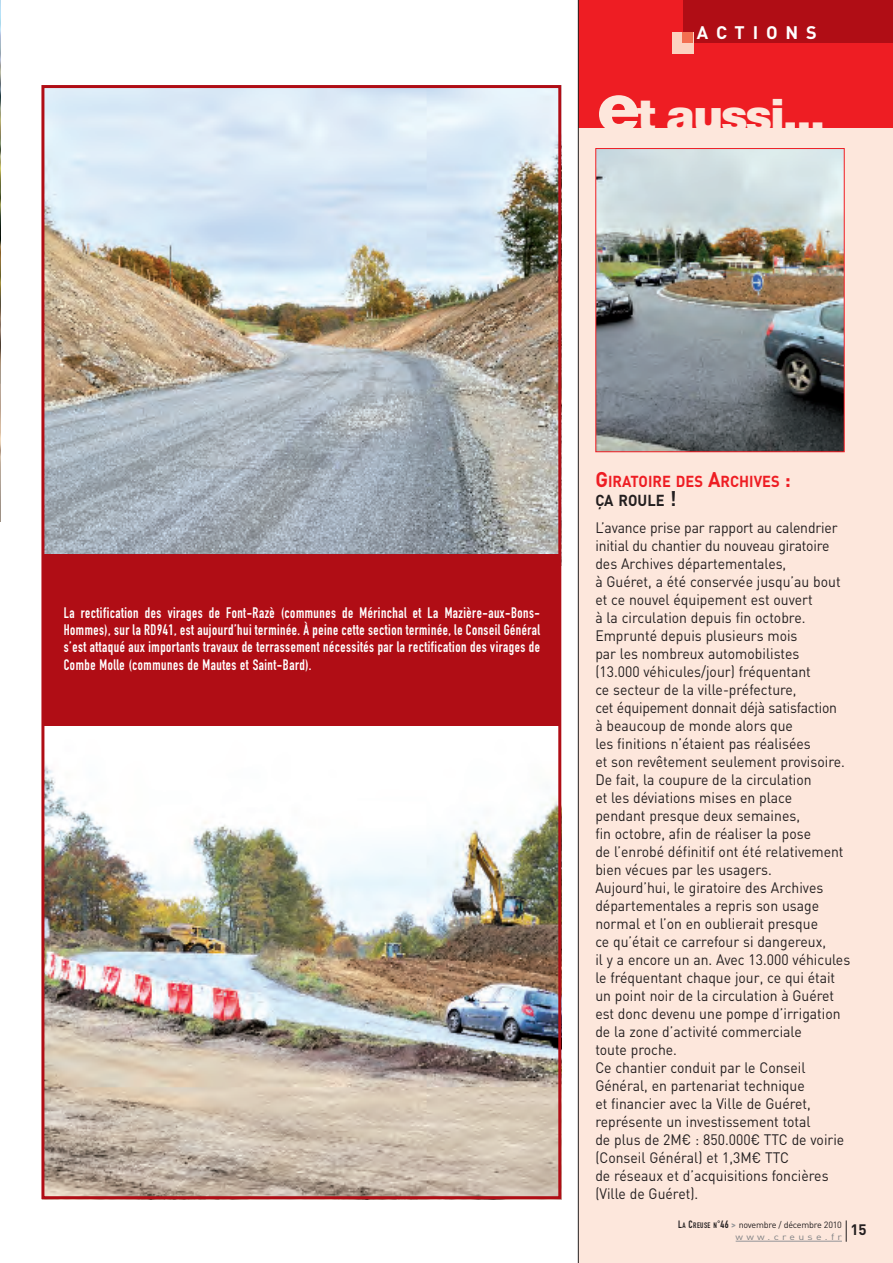
<style>
.page{position:relative;width:893px;height:1263px;background:#fff}
.page>*{position:absolute;margin:0;border:0;box-sizing:border-box;transform-origin:0 0}
.t1{font:900 49.65px "Nimbus Sans Novus T";letter-spacing:-.03em;color:#fde7dc}
.t2{font:700 18px "DIN";letter-spacing:.435em;color:#fff}
.t3{font:700 15.75px/18.9px "DIN";color:#ee1d23;scale:.93 1}
.t4{font:15px/18px "DIN";color:#231f20;scale:.93 1}
.t5{font:15px/17.2px "DIN Engschrift";letter-spacing:.035em;color:#fff;text-align:justify;scale:.93 1}
.t6{font:9px/12px "DIN";letter-spacing:-.025em;color:#231f20}
.s1{font-size:73.5px}
.s2{font-size:21px}
.s3{color:#231f20}
.s4{font-size:21px;color:#231f20}
.s5{font-family:"DIN Engschrift";font-size:10.5px}
.s6{font-family:"DIN Engschrift";font-size:7.8px}
.s7{font-weight:700;color:#939598}
.s8{color:#808285}
</style>
<div class="page">
<img style="left:45px;top:89px;width:512px;height:465px">
<div style="left:578px;top:128px;width:315px;height:1135px;background:#fde7dc"></div>
<div style="left:578px;top:0;width:315px;height:128px;background:#ee1d23"></div>
<div style="left:683px;top:0;width:210px;height:43px;background:#b00d15"></div>
<div style="left:672px;top:32px;width:21px;height:21px;background:#fcd2c0"></div>
<div style="left:683px;top:32px;width:10px;height:11px;background:#f36f51"></div>
<hr style="left:578px;top:0;width:1px;height:1263px;background:#231f20">
<img style="left:597px;top:150px;width:246px;height:300px">
<div style="left:595px;top:148px;width:250px;height:304px;border:1px solid #ee1d23"></div>
<hr style="left:736px;top:1241px;width:106px;height:1px;background:#939598">
<svg style="left:846px;top:1220px;width:1px;height:22px"></svg>
<img style="left:0;top:0;width:1px;height:521px">
<img style="left:45px;top:725px;width:512px;height:470px">
<div style="left:43px;top:554px;width:518px;height:171px;background:#b00d15"></div>
<div style="left:41px;top:85px;width:520px;height:1114px;border:3px solid #b00d15"></div>
<p class="t2" style="left:697px;top:22px;width:121px">ACTIONS</p>
<h1 class="t1" style="left:597px;top:85px;width:229px"><span class="s1">e</span>t aussi...</h1>
<p class="t5" style="left:64px;top:605px;width:514px">La rectification des virages de Font-Razè (communes de Mérinchal et La Mazière-aux-Bons-Hommes), sur la RD941, est aujourd’hui terminée. À peine cette section terminée, le Conseil Général s’est attaqué aux importants travaux de terrassement nécessités par la rectification des virages de Combe Molle (communes de Mautes et Saint-Bard).</p>
<p class="t3" style="left:595px;top:472px;width:212px"><span class="s2">G</span>IRATOIRE DES <span class="s2">A</span>RCHIVES <span class="s2">:<br></span><span class="s3">ÇA ROULE</span> <span class="s4">!</span></p>
<p class="t4" style="left:595px;top:518px;width:276px">L’avance prise par rapport au calendrier initial du chantier du nouveau giratoire des Archives départementales,<br>à Guéret, a été conservée jusqu’au bout et ce nouvel équipement est ouvert<br>à la circulation depuis fin octobre.<br>Emprunté depuis plusieurs mois<br>par les nombreux automobilistes<br>(13.000 véhicules/jour) fréquentant<br>ce secteur de la ville-préfecture,<br>cet équipement donnait déjà satisfaction<br>à beaucoup de monde alors que<br>les finitions n’étaient pas réalisées<br>et son revêtement seulement provisoire.<br>De fait, la coupure de la circulation<br>et les déviations mises en place<br>pendant presque deux semaines,<br>fin octobre, afin de réaliser la pose<br>de l’enrobé définitif ont été relativement bien vécues par les usagers.<br>Aujourd’hui, le giratoire des Archives départementales a repris son usage normal et l’on en oublierait presque<br>ce qu’était ce carrefour si dangereux,<br>il y a encore un an. Avec 13.000 véhicules le fréquentant chaque jour, ce qui était un point noir de la circulation à Guéret est donc devenu une pompe d’irrigation de la zone d’activité commerciale<br>toute proche.<br>Ce chantier conduit par le Conseil Général, en partenariat technique<br>et financier avec la Ville de Guéret, représente un investissement total<br>de plus de 2M€ : 850.000€ TTC de voirie (Conseil Général) et 1,3M€ TTC<br>de réseaux et d’acquisitions foncières (Ville de Guéret).</p>
<p class="t6" style="left:735px;top:1218px;width:133px;text-indent:-57px"><span class="s5">L</span><span class="s6">A</span> <span class="s5">C</span><span class="s6">REUSE N</span><span class="s5">°46</span> <span class="s7">&gt;</span> novembre / décembre 2010 <span class="s8">www.creuse.fr</span> <sup>15</sup></p>
</div>
